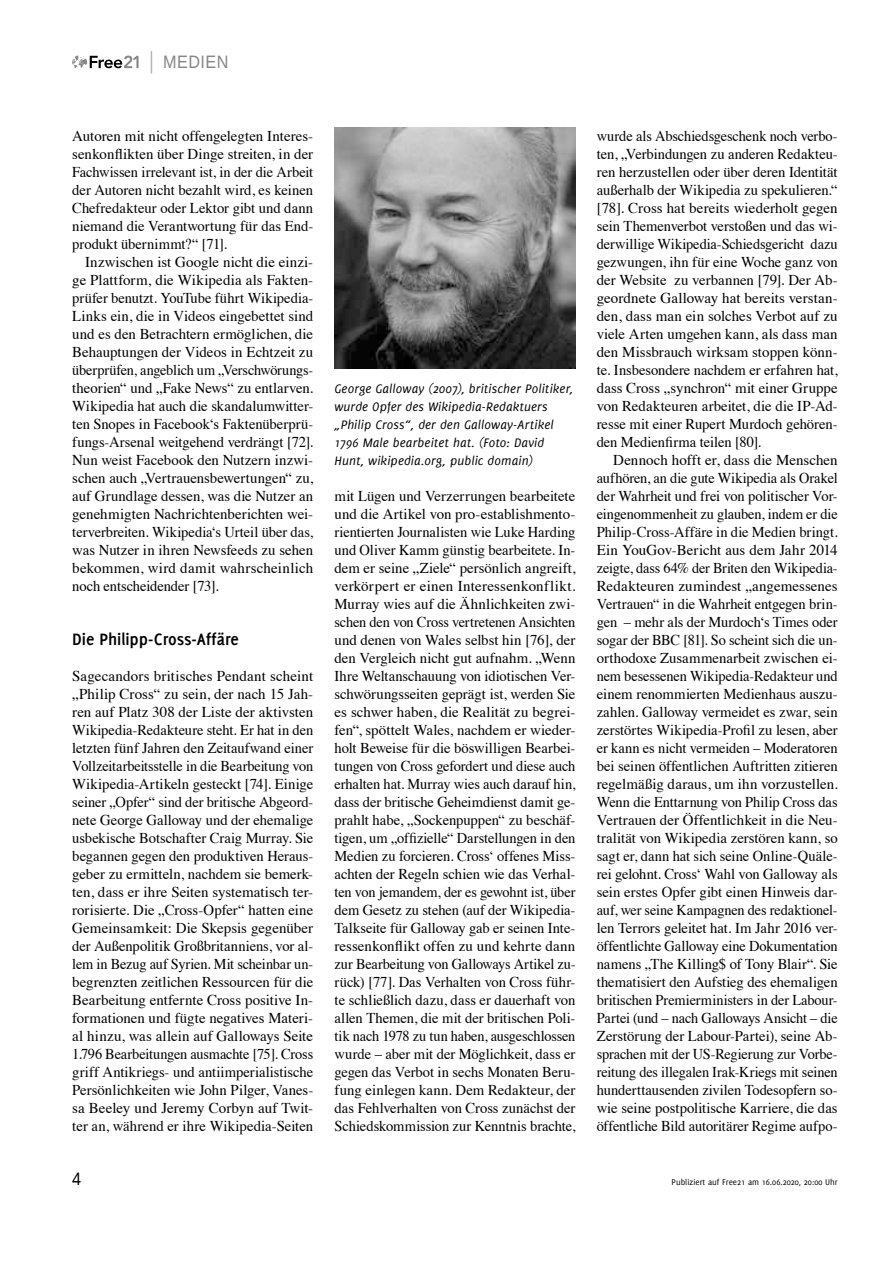
<style>
.page{position:relative;width:893px;height:1263px;background:#fff}
.page>*{position:absolute;margin:0;border:0;box-sizing:border-box;transform-origin:0 0}
.t1{font:700 18px "Delicious";letter-spacing:-.005em;color:#000}
.t2{font:18px "Liberation Sans";letter-spacing:.03em;color:#868686;scale:.9 1}
.t3{font:18px "Liberation Sans";color:#000;scale:.9 1}
.t4{font:15px/18px "Times";color:#000;text-align:justify}
.t5{font:15px/18px "Times";color:#000;text-align:justify;scale:.96 1}
.t6{font:italic 13.5px/18px "Delicious";letter-spacing:.01em;color:#000}
.t7{font:9px "Delicious";color:#000}
</style>
<div class="page">
<svg style="left:72px;top:55px;width:67px;height:13px"></svg>
<svg style="left:151px;top:51px;width:1px;height:23px"></svg>
<img style="left:334px;top:128px;width:241px;height:241px">
<p class="t2" style="left:163px;top:52px;width:74px">MEDIEN</p>
<p class="t4" style="left:72px;top:126px;width:242px">Autoren mit nicht offengelegten Interes&shy;senkonflikten über Dinge streiten, in der Fachwissen irrelevant ist, in der die Arbeit der Autoren nicht bezahlt wird, es keinen Chefredakteur oder Lektor gibt und dann niemand die Verantwortung für das End&shy;produkt übernimmt?“ [71].</p>
<p class="t4" style="left:72px;top:252px;width:242px;text-indent:13px">Inzwischen ist Google nicht die einzi&shy;ge Plattform, die Wikipedia als Fakten&shy;prüfer benutzt. YouTube führt Wikipedia-Links ein, die in Videos eingebettet sind und es den Betrachtern ermöglichen, die Behauptungen der Videos in Echtzeit zu überprüfen, angeblich um „Verschwörungs&shy;theorien“ und „Fake News“ zu entlarven.<br>Wikipedia hat auch die skandalumwitter&shy;ten Snopes in Facebook‘s Faktenüberprü&shy;fungs-Arsenal weitgehend verdrängt [72].<br>Nun weist Facebook den Nutzern inzwi&shy;schen auch „Vertrauensbewertungen“ zu, auf Grundlage dessen, was die Nutzer an genehmigten Nachrichtenberichten wei&shy;terverbreiten. Wikipedia‘s Urteil über das, was Nutzer in ihren Newsfeeds zu sehen bekommen, wird damit wahrscheinlich noch entscheidender [73].</p>
<p class="t1" style="left:72px;top:629px;width:168px">Die Philipp-Cross-Affäre</p>
<p class="t4" style="left:72px;top:666px;width:242px">Sagecandors britisches Pendant scheint „Philip Cross“ zu sein, der nach 15 Jah&shy;ren auf Platz 308 der Liste der aktivsten Wikipedia-Redakteure steht. Er hat in den letzten fünf Jahren den Zeitaufwand einer Vollzeitarbeitsstelle in die Bearbeitung von Wikipedia-Artikeln gesteckt [74]. Einige seiner „Opfer“ sind der britische Abgeord&shy;nete George Galloway und der ehemalige usbekische Botschafter Craig Murray. Sie begannen gegen den produktiven Heraus&shy;geber zu ermitteln, nachdem sie bemerk&shy;ten, dass er ihre Seiten systematisch ter&shy;rorisierte. Die „Cross-Opfer“ hatten eine Gemeinsamkeit: Die Skepsis gegenüber der Außenpolitik Großbritanniens, vor al&shy;lem in Bezug auf Syrien. Mit scheinbar un&shy;begrenzten zeitlichen Ressourcen für die Bearbeitung entfernte Cross positive In&shy;formationen und fügte negatives Materi&shy;al hinzu, was allein auf Galloways Seite 1.796 Bearbeitungen ausmachte [75]. Cross griff Antikriegs- und antiimperialistische Persönlichkeiten wie John Pilger, Vanes&shy;sa Beeley und Jeremy Corbyn auf Twit&shy;ter an, während er ihre Wikipedia-Seiten</p>
<p class="t6" style="left:334px;top:380px;width:240px">George Galloway (2007), britischer Politiker, wurde Opfer des Wikipedia-Redaktuers „Philip Cross“, der den Galloway-Artikel 1796 Male bearbeitet hat. (Foto: David Hunt, wikipedia.org, public domain)</p>
<p class="t4" style="left:334px;top:486px;width:242px">mit Lügen und Verzerrungen bearbeitete und die Artikel von pro-establishmento&shy;rientierten Journalisten wie Luke Harding und Oliver Kamm günstig bearbeitete. In&shy;dem er seine „Ziele“ persönlich angreift, verkörpert er einen Interessenkonflikt.<br>Murray wies auf die Ähnlichkeiten zwi&shy;schen den von Cross vertretenen Ansichten und denen von Wales selbst hin [76], der den Vergleich nicht gut aufnahm. „Wenn Ihre Weltanschauung von idiotischen Ver&shy;schwörungsseiten geprägt ist, werden Sie es schwer haben, die Realität zu begrei&shy;fen“, spöttelt Wales, nachdem er wieder&shy;holt Beweise für die böswilligen Bearbei&shy;tungen von Cross gefordert und diese auch erhalten hat. Murray wies auch darauf hin, dass der britische Geheimdienst damit ge&shy;prahlt habe, „Sockenpuppen“ zu beschäf&shy;tigen, um „offizielle“ Darstellungen in den Medien zu forcieren. Cross‘ offenes Miss&shy;achten der Regeln schien wie das Verhal&shy;ten von jemandem, der es gewohnt ist, über dem Gesetz zu stehen (auf der Wikipedia-Talkseite für Galloway gab er seinen Inte&shy;ressenkonflikt offen zu und kehrte dann zur Bearbeitung von Galloways Artikel zu&shy;rück) [77]. Das Verhalten von Cross führ&shy;te schließlich dazu, dass er dauerhaft von allen Themen, die mit der britischen Poli&shy;tik nach 1978 zu tun haben, ausgeschlossen wurde – aber mit der Möglichkeit, dass er gegen das Verbot in sechs Monaten Beru&shy;fung einlegen kann. Dem Redakteur, der das Fehlverhalten von Cross zunächst der Schiedskommission zur Kenntnis brachte,</p>
<p class="t5" style="left:597px;top:126px;width:253px">wurde als Abschiedsgeschenk noch verbo&shy;ten, „Verbindungen zu anderen Redakteu&shy;ren herzustellen oder über deren Identität außerhalb der Wikipedia zu spekulieren.“ [78]. Cross hat bereits wiederholt gegen sein Themenverbot verstoßen und das wi&shy;derwillige Wikipedia-Schiedsgericht dazu gezwungen, ihn für eine Woche ganz von der Website zu verbannen [79]. Der Ab&shy;geordnete Galloway hat bereits verstan&shy;den, dass man ein solches Verbot auf zu viele Arten umgehen kann, als dass man den Missbrauch wirksam stoppen könn&shy;te. Insbesondere nachdem er erfahren hat, dass Cross „synchron“ mit einer Gruppe von Redakteuren arbeitet, die die IP-Ad&shy;resse mit einer Rupert Murdoch gehören&shy;den Medienfirma teilen [80].</p>
<p class="t4" style="left:597px;top:450px;width:242px;text-indent:17px">Dennoch hofft er, dass die Menschen aufhören, an die gute Wikipedia als Orakel der Wahrheit und frei von politischer Vor&shy;eingenommenheit zu glauben, indem er die Philip-Cross-Affäre in die Medien bringt.<br>Ein YouGov-Bericht aus dem Jahr 2014 zeigte, dass 64% der Briten den Wikipedia-Redakteuren zumindest „angemessenes Vertrauen“ in die Wahrheit entgegen brin&shy;gen – mehr als der Murdoch‘s Times oder sogar der BBC [81]. So scheint sich die un&shy;orthodoxe Zusammenarbeit zwischen ei&shy;nem besessenen Wikipedia-Redakteur und einem renommierten Medienhaus auszu&shy;zahlen. Galloway vermeidet es zwar, sein zerstörtes Wikipedia-Profil zu lesen, aber er kann es nicht vermeiden – Moderatoren bei seinen öffentlichen Auftritten zitieren regelmäßig daraus, um ihn vorzustellen.<br>Wenn die Enttarnung von Philip Cross das Vertrauen der Öffentlichkeit in die Neu&shy;tralität von Wikipedia zerstören kann, so sagt er, dann hat sich seine Online-Quäle&shy;rei gelohnt. Cross‘ Wahl von Galloway als sein erstes Opfer gibt einen Hinweis dar&shy;auf, wer seine Kampagnen des redaktionel&shy;len Terrors geleitet hat. Im Jahr 2016 ver&shy;öffentlichte Galloway eine Dokumentation namens „The Killing$ of Tony Blair“. Sie thematisiert den Aufstieg des ehemaligen britischen Premierministers in der Labour-Partei (und – nach Galloways Ansicht – die Zerstörung der Labour-Partei), seine Ab&shy;sprachen mit der US-Regierung zur Vorbe&shy;reitung des illegalen Irak-Kriegs mit seinen hunderttausenden zivilen Todesopfern so&shy;wie seine postpolitische Karriere, die das öffentliche Bild autoritärer Regime aufpo-</p>
<p class="t3" style="left:72px;top:1169px;width:12px">4</p>
<p class="t7" style="left:672px;top:1177px;width:168px">Publiziert auf Free21 am 16.06.2020, 20:00 Uhr</p>
</div>
